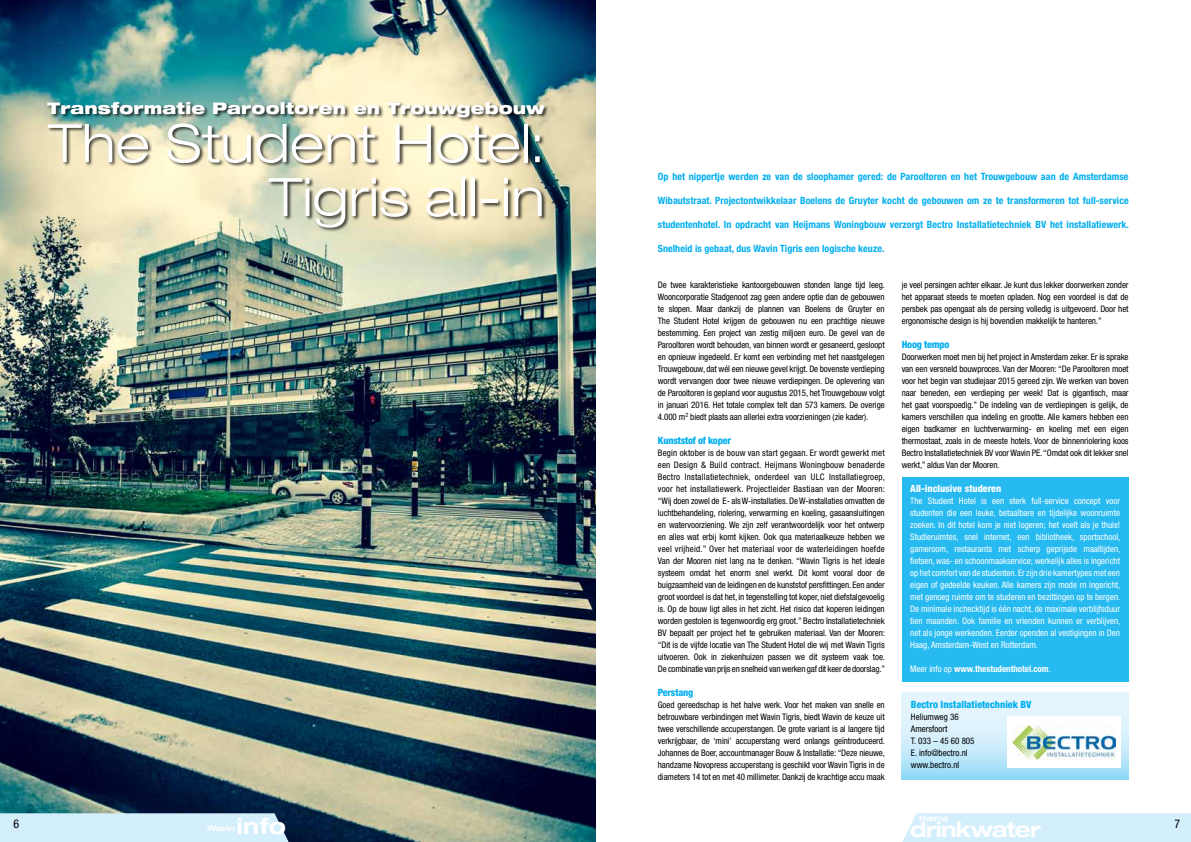
<style>
.page{position:relative;width:1191px;height:842px;background:#fff}
.page>*{position:absolute;margin:0;border:0;box-sizing:border-box;transform-origin:0 0}
.t1{font:300 expanded 53px/53.8px "Helvetica Neue LT Std";letter-spacing:.01em;color:#fff;text-align:right}
.t2{font:700 expanded 22.1px "Helvetica Neue LT Std";color:#fff}
.t3{font:700 expanded 21px "Helvetica Neue LT Std";letter-spacing:-.04em;color:#fff}
.t4{font:900 expanded 16px "Helvetica Neue LT Std";letter-spacing:.005em;color:#fff}
.t5{font:condensed 12px "Helvetica Neue LT Std";color:#000}
.t6{font:700 condensed 10px "Helvetica Neue LT Std";letter-spacing:.005em;color:#00aeef}
.t7{font:800 condensed 10px "Helvetica Neue LT Std";letter-spacing:-.02em;color:#00aeef}
.t8{font:800 condensed 10px "Helvetica Neue LT Std";color:#00aeef}
.t9{font:800 condensed 10px "Helvetica Neue LT Std";color:#fff}
.t10{font:condensed 9px/12px "Helvetica Neue LT Std";letter-spacing:-.01em;color:#000;text-align:justify}
.t11{font:condensed 9px/12px "Helvetica Neue LT Std";color:#fff;text-align:justify}
.t12{font:700 condensed 9px "Helvetica Neue LT Std";color:#fff}
.t13{font:700 expanded 7.9px "Helvetica Neue LT Std";color:#fff}
.s1{font-weight:400}
</style>
<div class="page">
<div style="left:902px;top:813px;width:289px;height:29px;background:#d4effc"></div>
<img style="left:0;top:0;width:595px;height:842px">
<div style="left:0;top:813px;width:289px;height:29px;background:#d4effc"></div>
<div style="left:46px;top:101px;width:503px;height:131px;background:#000;opacity:.75"></div>
<div style="left:901px;top:477px;width:227px;height:204px;background:#27baf1"></div>
<svg style="left:901px;top:693px;width:227px;height:87px;background:#cbecfb"></svg>
<div style="left:1007px;top:717px;width:113px;height:51px;background:#fff"></div>
<img style="left:1012px;top:726px;width:103px;height:33px">
<h3 class="t4" style="left:47px;top:98px;width:499px">Transformatie Parooltoren en Trouwgebouw</h3>
<h1 class="t1" style="left:48px;top:116px;width:498px">The Student Hotel:<br>Tigris all-in</h1>
<h3 class="t5" style="left:13px;top:816px;width:7px">6</h3>
<p class="t13" style="left:207px;top:823px;width:29px">Wavin</p>
<h2 class="t2" style="left:236px;top:812px;width:51px">info</h2>
<p class="t6" style="left:658px;top:170px;width:472px">Op het nippertje werden ze van de sloophamer gered: de Parooltoren en het Trouwgebouw aan de Amsterdamse</p>
<p class="t6" style="left:658px;top:194px;width:472px">Wibautstraat. Projectontwikkelaar Boelens de Gruyter kocht de gebouwen om ze te transformeren tot full-service</p>
<p class="t6" style="left:658px;top:218px;width:472px">studentenhotel. In opdracht van Heijmans Woningbouw verzorgt Bectro Installatietechniek BV het installatiewerk.</p>
<p class="t6" style="left:658px;top:242px;width:228px">Snelheid is gebaat, dus Wavin Tigris een logische keuze.</p>
<p class="t10" style="left:658px;top:279px;width:229px">De twee karakteristieke kantoorgebouwen stonden lange tijd leeg.<br>Wooncorporatie Stadgenoot zag geen andere optie dan de gebouwen te slopen. Maar dankzij de plannen van Boelens de Gruyter en The Student Hotel krijgen de gebouwen nu een prachtige nieuwe bestemming. Een project van zestig miljoen euro. De gevel van de Parooltoren wordt behouden, van binnen wordt er gesaneerd, gesloopt en opnieuw ingedeeld. Er komt een verbinding met het naastgelegen Trouwgebouw, dat wél een nieuwe gevel krijgt. De bovenste verdieping wordt vervangen door twee nieuwe verdiepingen. De oplevering van de Parooltoren is gepland voor augustus 2015, het Trouwgebouw volgt in januari 2016. Het totale complex telt dan 573 kamers. De overige 4.000 m<sup>2</sup> biedt plaats aan allerlei extra voorzieningen (zie kader).</p>
<p class="t7" style="left:658px;top:434px;width:75px">Kunststof of koper</p>
<p class="t10" style="left:658px;top:447px;width:229px">Begin oktober is de bouw van start gegaan. Er wordt gewerkt met een Design &amp; Build contract. Heijmans Woningbouw benaderde Bectro Installatietechniek, onderdeel van ULC Installatiegroep, voor het installatiewerk. Projectleider Bastiaan van der Mooren: “Wij doen zowel de E- als W-installaties. De W-installaties omvatten de luchtbehandeling, riolering, verwarming en koeling, gasaansluitingen en watervoorziening. We zijn zelf verantwoordelijk voor het ontwerp en alles wat erbij komt kijken. Ook qua materiaalkeuze hebben we veel vrijheid.” Over het materiaal voor de waterleidingen hoefde Van der Mooren niet lang na te denken. “Wavin Tigris is het ideale systeem omdat het enorm snel werkt. Dit komt vooral door de buigzaamheid van de leidingen en de kunststof persfittingen. Een ander groot voordeel is dat het, in tegenstelling tot koper, niet diefstalgevoelig is. Op de bouw ligt alles in het zicht. Het risico dat koperen leidingen worden gestolen is tegenwoordig erg groot.” Bectro Installatietechniek BV bepaalt per project het te gebruiken materiaal. Van der Mooren: “Dit is de vijfde locatie van The Student Hotel die wij met Wavin Tigris uitvoeren. Ook in ziekenhuizen passen we dit systeem vaak toe.<br>De combinatie van prijs en snelheid van werken gaf dit keer de doorslag.”</p>
<p class="t7" style="left:658px;top:686px;width:37px">Perstang</p>
<p class="t10" style="left:658px;top:699px;width:229px">Goed gereedschap is het halve werk. Voor het maken van snelle en betrouwbare verbindingen met Wavin Tigris, biedt Wavin de keuze uit twee verschillende accuperstangen. De grote variant is al langere tijd verkrijgbaar, de ‘mini’ accuperstang werd onlangs geïntroduceerd.<br>Johannes de Boer, accountmanager Bouw &amp; Installatie: “Deze nieuwe, handzame Novopress accuperstang is geschikt voor Wavin Tigris in de diameters 14 tot en met 40 millimeter. Dankzij de krachtige accu maak</p>
<p class="t10" style="left:901px;top:279px;width:228px">je veel persingen achter elkaar. Je kunt dus lekker doorwerken zonder het apparaat steeds te moeten opladen. Nog een voordeel is dat de persbek pas opengaat als de persing volledig is uitgevoerd. Door het ergonomische design is hij bovendien makkelijk te hanteren.”</p>
<p class="t7" style="left:901px;top:338px;width:49px">Hoog tempo</p>
<p class="t10" style="left:901px;top:351px;width:228px">Doorwerken moet men bij het project in Amsterdam zeker. Er is sprake van een versneld bouwproces. Van der Mooren: “De Parooltoren moet voor het begin van studiejaar 2015 gereed zijn. We werken van boven naar beneden, een verdieping per week! Dat is gigantisch, maar het gaat voorspoedig.” De indeling van de verdiepingen is gelijk, de kamers verschillen qua indeling en grootte. Alle kamers hebben een eigen badkamer en luchtverwarming- en koeling met een eigen thermostaat, zoals in de meeste hotels. Voor de binnenriolering koos Bectro Installatietechniek BV voor Wavin PE. “Omdat ook dit lekker snel werkt,” aldus Van der Mooren.</p>
<p class="t9" style="left:910px;top:482px;width:92px">All-inclusive studeren</p>
<p class="t11" style="left:910px;top:495px;width:212px">The Student Hotel is een sterk full-service concept voor studenten die een leuke, betaalbare en tijdelijke woonruimte zoeken. In dit hotel kom je niet logeren; het voelt als je thuis!<br>Studieruimtes, snel internet, een bibliotheek, sportschool, gameroom, restaurants met scherp geprijsde maaltijden, fietsen, was- en schoonmaakservice; werkelijk alles is ingericht op het comfort van de studenten. Er zijn drie kamertypes met een eigen of gedeelde keuken. Alle kamers zijn mode rn ingericht, met genoeg ruimte om te studeren en bezittingen op te bergen.<br>De minimale inchecktijd is één nacht, de maximale verblijfsduur tien maanden. Ook familie en vrienden kunnen er verblijven, net als jonge werkenden. Eerder openden al vestigingen in Den Haag, Amsterdam-West en Rotterdam.</p>
<p class="t12" style="left:910px;top:663px;width:142px"><span class="s1">Meer info op</span> www.thestudenthotel.com<span class="s1">.</span></p>
<p class="t8" style="left:911px;top:698px;width:122px">Bectro Installatietechniek BV</p>
<p class="t10" style="left:911px;top:711px;width:65px;text-align:left">Heliumweg 36<br>Amersfoort<br>T. 033 – 45 60 805<br>E. info@bectro.nl www.bectro.nl</p>
<p class="t13" style="left:919px;top:813px;width:31px">thema</p>
<h3 class="t3" style="left:910px;top:816px;width:132px">drinkwater</h3>
<h3 class="t5" style="left:1174px;top:816px;width:7px">7</h3>
</div>
